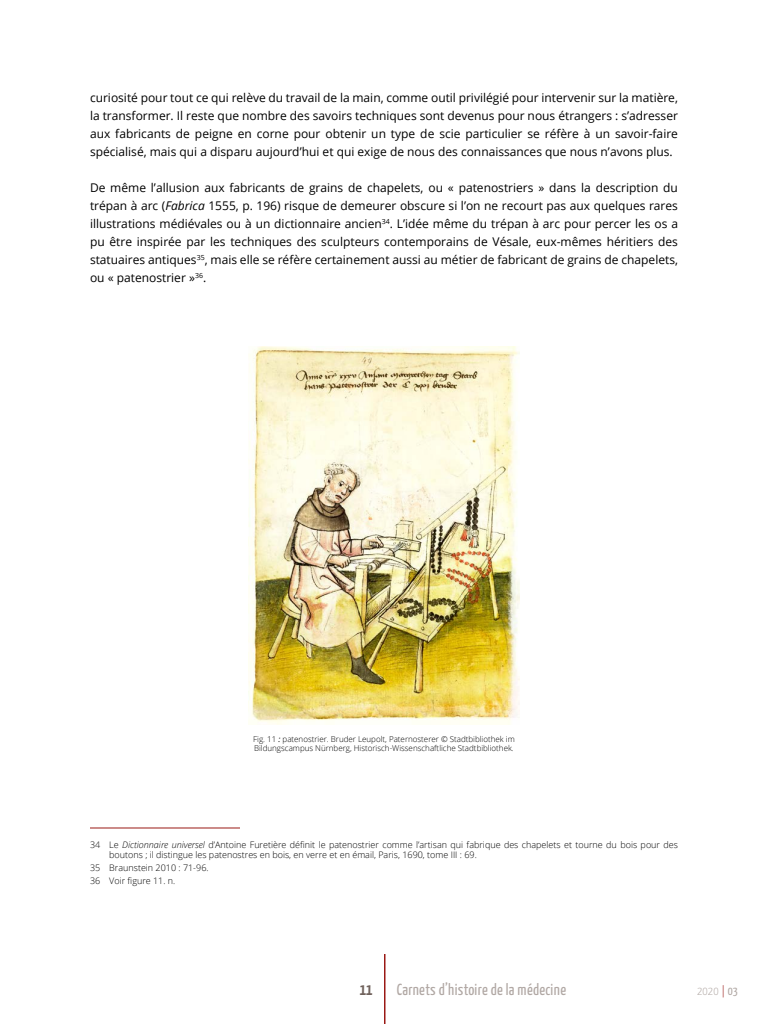
<style>
.page{position:relative;width:768px;height:1024px;background:#fff}
.page>*{position:absolute;margin:0;border:0;box-sizing:border-box;transform-origin:0 0}
.t1{font:16px "Yanone Kaffeesatz";letter-spacing:.015em;color:#b1a8a4}
.t2{font:700 16px "Yanone Kaffeesatz";color:#70625c}
.t3{font:12px/18px "Open Sans";color:#000;text-align:justify}
.t4{font:300 12px "Yanone Kaffeesatz";color:#b1a8a4}
.t5{font:300 9px/10px "Open Sans";color:#000}
.t6{font:300 8px/9.6px "Open Sans";color:#000}
.s1{font-style:italic}
.s2{font-weight:400;font-style:italic}
.s3{color:#9a1915}
.s4{font-weight:400}
</style>
<div class="page">
<hr style="left:90px;top:828px;width:150px;height:1px;background:#9a1915">
<img style="left:249px;top:346px;width:270px;height:379px">
<hr style="left:384px;top:954px;width:2px;height:70px;background:#9a1915">
<p class="t3" style="left:90px;top:88px;width:590px">curiosité pour tout ce qui relève du travail de la main, comme outil privilégié pour intervenir sur la matière, la transformer. Il reste que nombre des savoirs techniques sont devenus pour nous étrangers : s’adresser aux fabricants de peigne en corne pour obtenir un type de scie particulier se réfère à un savoir-faire spécialisé, mais qui a disparu aujourd’hui et qui exige de nous des connaissances que nous n’avons plus.</p>
<p class="t3" style="left:90px;top:178px;width:590px">De même l’allusion aux fabricants de grains de chapelets, ou « patenostriers » dans la description du trépan à arc (<span class="s1">Fabrica</span> 1555, p. 196) risque de demeurer obscure si l’on ne recourt pas aux quelques rares illustrations médiévales ou à un dictionnaire ancien<sup>34</sup>. L’idée même du trépan à arc pour percer les os a pu être inspirée par les techniques des sculpteurs contemporains de Vésale, eux-mêmes héritiers des statuaires antiques<sup>35</sup>, mais elle se réfère certainement aussi au métier de fabricant de grains de chapelets, ou « patenostrier »<sup>36</sup>.</p>
<p class="t6" style="left:253px;top:734px;width:263px">Fig. 11 <span class="s2">:</span> patenostrier. Bruder Leupolt, Paternosterer © Stadtbibliothek im<br>Bildungscampus Nürnberg, Historisch-Wissenschaftliche Stadtbibliothek.</p>
<p class="t5" style="left:109px;top:839px;width:570px;text-indent:-19px">34 Le <span class="s1">Dictionnaire universel</span> d’Antoine Furetière définit le patenostrier comme l’artisan qui fabrique des chapelets et tourne du bois pour des boutons ; il distingue les patenostres en bois, en verre et en émail, Paris, 1690, tome III : 69.</p>
<p class="t5" style="left:90px;top:861px;width:120px;line-height:13px">35 Braunstein 2010 : 71-96.<br>36 Voir figure 11. n.</p>
<h1 class="t2" style="left:360px;top:978px;width:14px">11</h1>
<h1 class="t1" style="left:397px;top:978px;width:171px">Carnets d’histoire de la médecine</h1>
<p class="t4" style="left:697px;top:982px;width:42px">2020 <span class="s3">|</span> <span class="s4">03</span></p>
</div>
